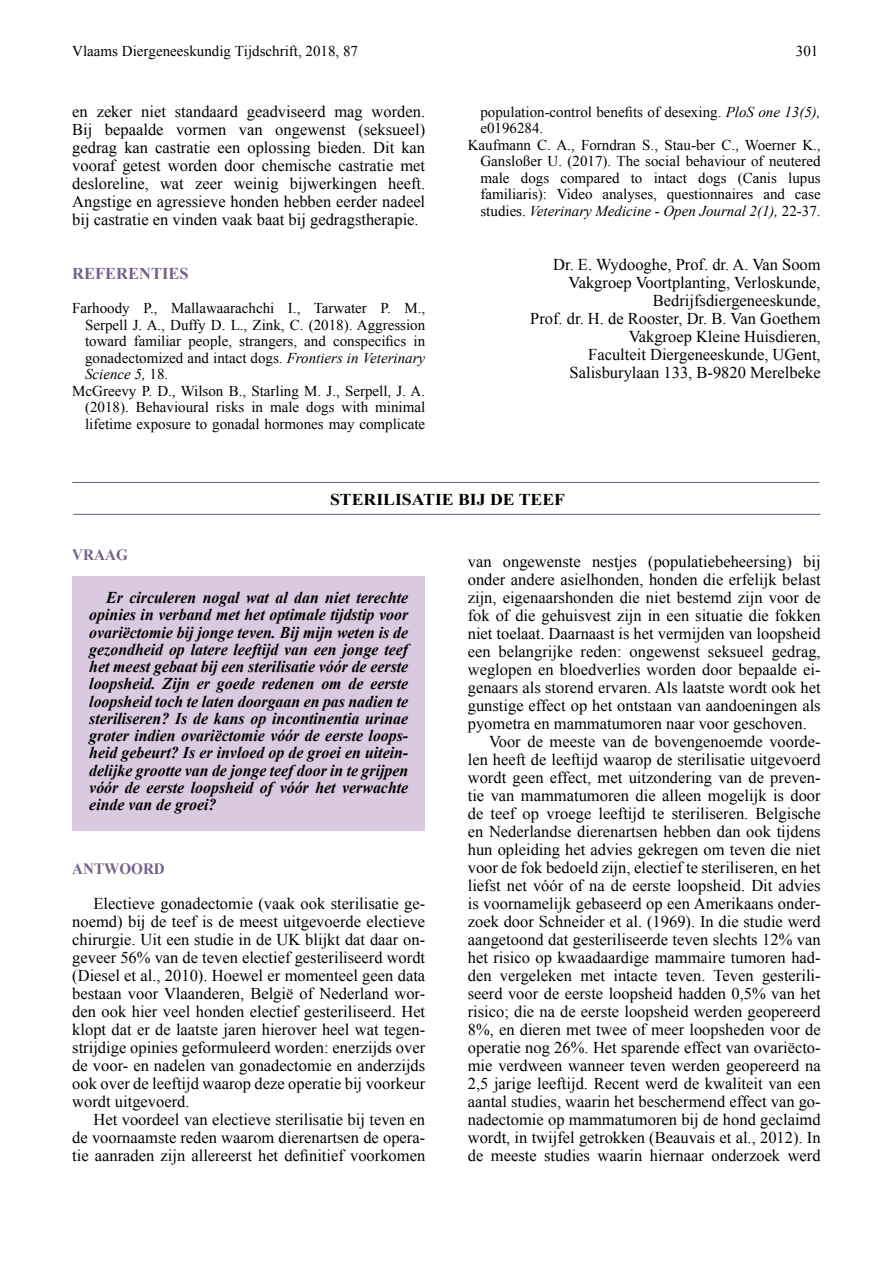
<style>
.page{position:relative;width:893px;height:1263px;background:#fff}
.page>*{position:absolute;margin:0;border:0;box-sizing:border-box;transform-origin:0 0}
.t1{font:16.5px/18px "Times New Roman";color:#000;text-align:justify}
.t2{font:italic 700 16.5px/17.2px "Times New Roman";color:#000;text-align:justify;scale:.96 1}
.t3{font:700 16.5px "Times New Roman";color:#000;scale:1.07 1}
.t4{font:700 16.5px "Times New Roman";color:#746289}
.t5{font:700 15.75px "Times New Roman";color:#746289;scale:.96 1}
.t6{font:15px "Times New Roman";color:#000}
.t7{font:italic 15px "Times New Roman";color:#000}
.s1{font-style:italic}
.s2{font-style:normal}
</style>
<div class="page">
<hr style="left:73px;top:514px;width:747px;height:1px;background:#746289">
<hr style="left:72px;top:482px;width:747px;height:1px;background:#746289">
<div style="left:72px;top:576px;width:353px;height:255px;background:#dac9e0"></div>
<p class="t6" style="left:72px;top:41px;width:287px">Vlaams Diergeneeskundig Tijdschrift, 2018, 87</p>
<p class="t6" style="left:796px;top:41px;width:24px">301</p>
<p class="t1" style="left:72px;top:102px;width:354px">en zeker niet standaard geadviseerd mag worden.<br>Bij bepaalde vormen van ongewenst (seksueel) gedrag kan castratie een oplossing bieden. Dit kan vooraf getest worden door chemische castratie met desloreline, wat zeer weinig bijwerkingen heeft.<br>Angstige en agressieve honden hebben eerder nadeel bij castratie en vinden vaak baat bij gedragstherapie.</p>
<p class="t4" style="left:72px;top:262px;width:118px">REFERENTIES</p>
<p class="t6" style="left:72px;top:298px;width:354px">Farhoody P., Mallawaarachchi I., Tarwater P. M.,</p>
<p class="t6" style="left:85px;top:315px;width:342px">Serpell J. A., Duffy D. L., Zink, C. (2018). Aggression</p>
<p class="t6" style="left:85px;top:331px;width:342px">toward familiar people, strangers, and conspecifics in</p>
<p class="t6" style="left:85px;top:348px;width:342px">gonadectomized and intact dogs. <span class="s1">Frontiers in Veterinary</span></p>
<p class="t7" style="left:85px;top:364px;width:85px">Science 5, <span class="s2">18.</span></p>
<p class="t6" style="left:72px;top:381px;width:354px">McGreevy P. D., Wilson B., Starling M. J., Serpell, J. A.</p>
<p class="t6" style="left:85px;top:397px;width:342px">(2018). Behavioural risks in male dogs with minimal</p>
<p class="t6" style="left:85px;top:414px;width:342px">lifetime exposure to gonadal hormones may complicate</p>
<p class="t6" style="left:480px;top:102px;width:342px">population-control benefits of desexing. <span class="s1">PloS one 13(5),</span></p>
<p class="t6" style="left:480px;top:118px;width:64px">e0196284.</p>
<p class="t6" style="left:468px;top:135px;width:354px">Kaufmann C. A., Forndran S., Stau-ber C., Woerner K.,</p>
<p class="t6" style="left:480px;top:151px;width:342px">Gansloßer U. (2017). The social behaviour of neutered</p>
<p class="t6" style="left:480px;top:168px;width:342px">male dogs compared to intact dogs (Canis lupus</p>
<p class="t6" style="left:480px;top:184px;width:342px">familiaris): Video analyses, questionnaires and case</p>
<p class="t7" style="left:480px;top:200px;width:342px"><span class="s2">studies.</span> Veterinary Medicine - Open Journal 2(1), <span class="s2">22-37.</span></p>
<p class="t1" style="left:530px;top:255px;width:292px;text-align:right">Dr. E. Wydooghe, Prof. dr. A. Van Soom Vakgroep Voortplanting, Verloskunde, Bedrijfsdiergeneeskunde,<br>Prof. dr. H. de Rooster, Dr. B. Van Goethem Vakgroep Kleine Huisdieren,<br>Faculteit Diergeneeskunde, UGent, Salisburylaan 133, B-9820 Merelbeke</p>
<p class="t3" style="left:330px;top:488px;width:221px">STERILISATIE BIJ DE TEEF</p>
<p class="t5" style="left:72px;top:544px;width:59px">VRAAG</p>
<p class="t2" style="left:89px;top:588px;width:334px;text-indent:17px">Er circuleren nogal wat al dan niet terechte opinies in verband met het optimale tijdstip voor ovariëctomie bij jonge teven. Bij mijn weten is de gezondheid op latere leeftijd van een jonge teef het meest gebaat bij een sterilisatie vóór de eerste loopsheid. Zijn er goede redenen om de eerste loopsheid toch te laten doorgaan en pas nadien te steriliseren? Is de kans op incontinentia urinae groter indien ovariëctomie vóór de eerste loops&shy;heid gebeurt? Is er invloed op de groei en uitein&shy;delijke grootte van de jonge teef door in te grijpen vóór de eerste loopsheid of vóór het verwachte einde van de groei?</p>
<p class="t5" style="left:72px;top:858px;width:98px">ANTWOORD</p>
<p class="t1" style="left:72px;top:894px;width:354px;text-indent:21px">Electieve gonadectomie (vaak ook sterilisatie ge&shy;noemd) bij de teef is de meest uitgevoerde electieve chirurgie. Uit een studie in de UK blijkt dat daar on&shy;geveer 56% van de teven electief gesteriliseerd wordt (Diesel et al., 2010). Hoewel er momenteel geen data bestaan voor Vlaanderen, België of Nederland wor&shy;den ook hier veel honden electief gesteriliseerd. Het klopt dat er de laatste jaren hierover heel wat tegen&shy;strijdige opinies geformuleerd worden: enerzijds over de voor- en nadelen van gonadectomie en anderzijds ook over de leeftijd waarop deze operatie bij voorkeur wordt uitgevoerd.</p>
<p class="t1" style="left:72px;top:1110px;width:354px;text-indent:21px">Het voordeel van electieve sterilisatie bij teven en de voornaamste reden waarom dierenartsen de opera&shy;tie aanraden zijn allereerst het definitief voorkomen</p>
<p class="t1" style="left:468px;top:552px;width:354px">van ongewenste nestjes (populatiebeheersing) bij</p>
<p class="t1" style="left:468px;top:570px;width:354px">onder andere asielhonden, honden die erfelijk belast</p>
<p class="t1" style="left:468px;top:588px;width:354px">zijn, eigenaarshonden die niet bestemd zijn voor de</p>
<p class="t1" style="left:468px;top:606px;width:354px">fok of die gehuisvest zijn in een situatie die fokken</p>
<p class="t1" style="left:468px;top:624px;width:354px">niet toelaat. Daarnaast is het vermijden van loopsheid</p>
<p class="t1" style="left:468px;top:642px;width:354px">een belangrijke reden: ongewenst seksueel gedrag,</p>
<p class="t1" style="left:468px;top:660px;width:354px">weglopen en bloedverlies worden door bepaalde ei-</p>
<p class="t1" style="left:468px;top:678px;width:354px">genaars als storend ervaren. Als laatste wordt ook het</p>
<p class="t1" style="left:468px;top:696px;width:354px">gunstige effect op het ontstaan van aandoeningen als</p>
<p class="t1" style="left:468px;top:714px;width:341px">pyometra en mammatumoren naar voor geschoven.</p>
<p class="t1" style="left:489px;top:732px;width:333px">Voor de meeste van de bovengenoemde voorde-</p>
<p class="t1" style="left:468px;top:750px;width:354px">len heeft de leeftijd waarop de sterilisatie uitgevoerd</p>
<p class="t1" style="left:468px;top:768px;width:354px">wordt geen effect, met uitzondering van de preven-</p>
<p class="t1" style="left:468px;top:786px;width:354px">tie van mammatumoren die alleen mogelijk is door</p>
<p class="t1" style="left:468px;top:804px;width:354px">de teef op vroege leeftijd te steriliseren. Belgische</p>
<p class="t1" style="left:468px;top:822px;width:354px">en Nederlandse dierenartsen hebben dan ook tijdens</p>
<p class="t1" style="left:468px;top:840px;width:354px">hun opleiding het advies gekregen om teven die niet</p>
<p class="t1" style="left:468px;top:858px;width:354px">voor de fok bedoeld zijn, electief te steriliseren, en het</p>
<p class="t1" style="left:468px;top:876px;width:354px">liefst net vóór of na de eerste loopsheid. Dit advies</p>
<p class="t1" style="left:468px;top:894px;width:354px">is voornamelijk gebaseerd op een Amerikaans onder-</p>
<p class="t1" style="left:468px;top:912px;width:354px">zoek door Schneider et al. (1969). In die studie werd</p>
<p class="t1" style="left:468px;top:930px;width:354px">aangetoond dat gesteriliseerde teven slechts 12% van</p>
<p class="t1" style="left:468px;top:948px;width:354px">het risico op kwaadaardige mammaire tumoren had-</p>
<p class="t1" style="left:468px;top:966px;width:354px">den vergeleken met intacte teven. Teven gesterili-</p>
<p class="t1" style="left:468px;top:984px;width:354px">seerd voor de eerste loopsheid hadden 0,5% van het</p>
<p class="t1" style="left:468px;top:1002px;width:354px">risico; die na de eerste loopsheid werden geopereerd</p>
<p class="t1" style="left:468px;top:1020px;width:354px">8%, en dieren met twee of meer loopsheden voor de</p>
<p class="t1" style="left:468px;top:1038px;width:354px">operatie nog 26%. Het sparende effect van ovariëcto-</p>
<p class="t1" style="left:468px;top:1056px;width:354px">mie verdween wanneer teven werden geopereerd na</p>
<p class="t1" style="left:468px;top:1074px;width:354px">2,5 jarige leeftijd. Recent werd de kwaliteit van een</p>
<p class="t1" style="left:468px;top:1092px;width:354px">aantal studies, waarin het beschermend effect van go-</p>
<p class="t1" style="left:468px;top:1110px;width:354px">nadectomie op mammatumoren bij de hond geclaimd</p>
<p class="t1" style="left:468px;top:1128px;width:354px">wordt, in twijfel getrokken (Beauvais et al., 2012). In</p>
<p class="t1" style="left:468px;top:1146px;width:354px">de meeste studies waarin hiernaar onderzoek werd</p>
</div>
